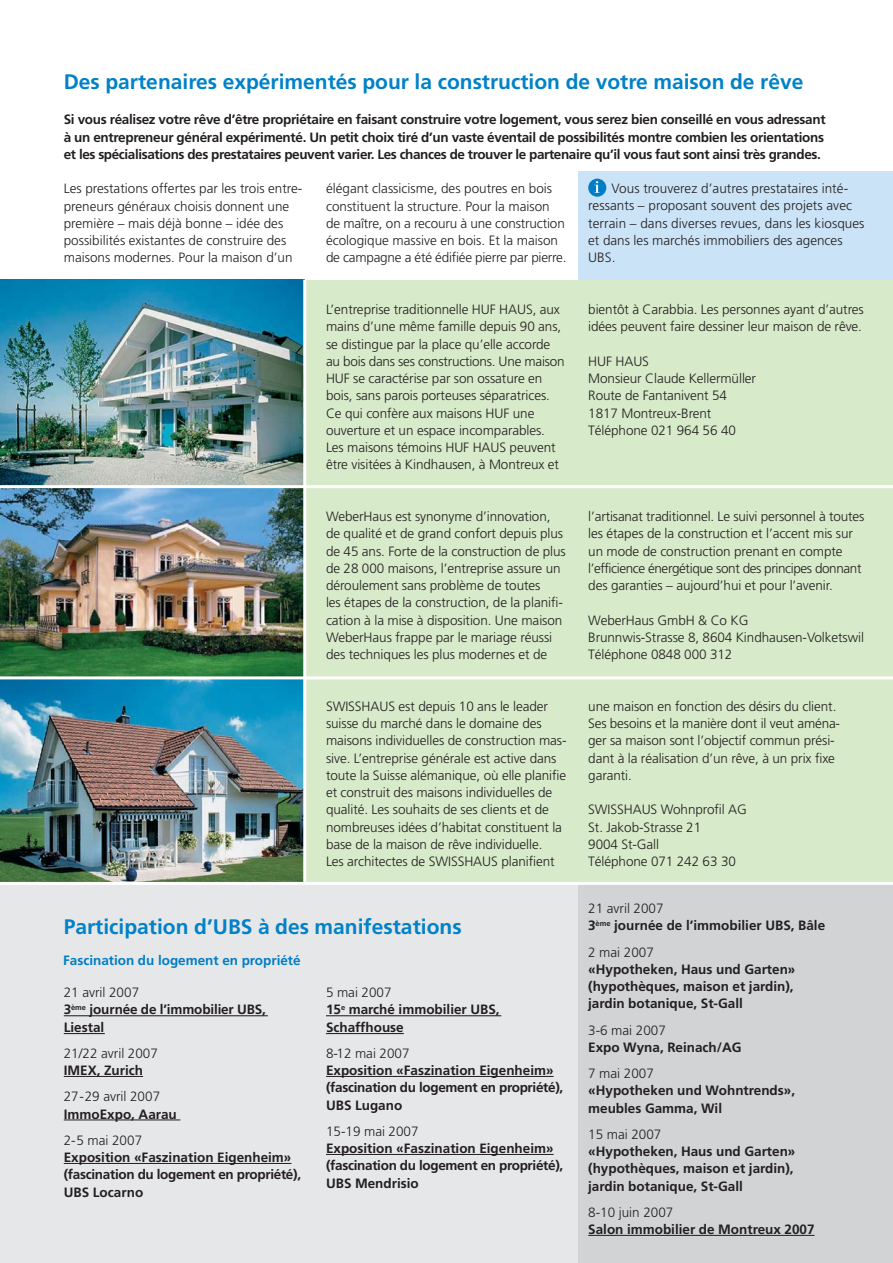
<style>
.page{position:relative;width:893px;height:1263px;background:#fff}
.page>*{position:absolute;margin:0;border:0;box-sizing:border-box;transform-origin:0 0}
.t1{font:700 21px "Frutiger";color:#0081c8}
.t2{font:300 13.5px/17.2px "Frutiger";letter-spacing:-.005em;color:#231f20}
.t3{font:700 13.5px/17.2px "Frutiger";color:#231f20}
.t4{font:700 13.5px "Frutiger";color:#007dc5}
.s1{font-weight:300}
</style>
<div class="page">
<div style="left:578px;top:172px;width:314px;height:108px;background:#cbe3f6"></div>
<div style="left:305px;top:280px;width:587px;height:603px;background:#d7eac9"></div>
<img style="left:0;top:280px;width:303px;height:396px">
<img style="left:0;top:679px;width:303px;height:203px">
<div style="left:588px;top:179px;width:18px;height:18px;background:#007dc5;border-radius:50%"></div>
<svg style="left:594px;top:181px;width:6px;height:12px"></svg>
<hr style="left:0;top:485px;width:892px;height:3px;background:#fff">
<hr style="left:0;top:676px;width:892px;height:3px;background:#fff">
<hr style="left:303px;top:280px;width:3px;height:621px;background:#fff">
<div style="left:0;top:883px;width:892px;height:380px;background:#e6e7e8"></div>
<div style="left:578px;top:883px;width:314px;height:380px;background:#d1d3d4"></div>
<hr style="left:64px;top:1076px;width:79px;height:1px;background:#231f20">
<hr style="left:64px;top:1119px;width:116px;height:1px;background:#231f20">
<hr style="left:64px;top:1163px;width:227px;height:1px;background:#231f20">
<hr style="left:326px;top:1076px;width:228px;height:1px;background:#231f20">
<hr style="left:326px;top:1154px;width:228px;height:1px;background:#231f20">
<hr style="left:588px;top:1235px;width:170px;height:1px;background:#231f20">
<hr style="left:758px;top:1235px;width:56px;height:1px;background:#231f20">
<hr style="left:0;top:882px;width:892px;height:3px;background:#fff">
<hr style="left:326px;top:1015px;width:175px;height:1px;background:#231f20">
<hr style="left:326px;top:1033px;width:78px;height:1px;background:#231f20">
<hr style="left:64px;top:1015px;width:204px;height:1px;background:#231f20">
<hr style="left:64px;top:1033px;width:41px;height:1px;background:#231f20">
<h1 class="t1" style="left:64px;top:74px;width:741px">Des partenaires expérimentés pour la construction de votre maison de rêve</h1>
<p class="t3" style="left:64px;top:112px;width:763px;text-align:justify">Si vous réalisez votre rêve d’être propriétaire en faisant construire votre logement, vous serez bien conseillé en vous adressant à un entrepreneur général expérimenté. Un petit choix tiré d’un vaste éventail de possibilités montre combien les orientations et les spécialisations des prestataires peuvent varier. Les chances de trouver le partenaire qu’il vous faut sont ainsi très grandes.</p>
<p class="t2" style="left:64px;top:181px;width:240px">Les prestations offertes par les trois entre&shy;preneurs généraux choisis donnent une première – mais déjà bonne – idée des possibilités existantes de construire des maisons modernes. Pour la maison d’un</p>
<p class="t2" style="left:326px;top:181px;width:242px">élégant classicisme, des poutres en bois constituent la structure. Pour la maison de maître, on a recouru à une construction écologique massive en bois. Et la maison de campagne a été édifiée pierre par pierre.</p>
<p class="t2" style="left:326px;top:302px;width:240px">L’entreprise traditionnelle HUF HAUS, aux mains d’une même famille depuis 90 ans, se distingue par la place qu’elle accorde au bois dans ses constructions. Une maison HUF se caractérise par son ossature en bois, sans parois porteuses séparatrices.<br>Ce qui confère aux maisons HUF une ouverture et un espace incomparables.<br>Les maisons témoins HUF HAUS peuvent être visitées à Kindhausen, à Montreux et</p>
<p class="t2" style="left:588px;top:302px;width:277px">bientôt à Carabbia. Les personnes ayant d’autres idées peuvent faire dessiner leur maison de rêve.</p>
<p class="t2" style="left:588px;top:181px;width:278px;text-indent:23px">Vous trouverez d’autres prestataires inté&shy;ressants – proposant souvent des projets avec terrain – dans diverses revues, dans les kiosques et dans les marchés immobiliers des agences UBS.</p>
<p class="t2" style="left:588px;top:354px;width:169px">HUF HAUS<br>Monsieur Claude Kellermüller<br>Route de Fantanivent 54<br>1817 Montreux-Brent<br>Téléphone 021 964 56 40</p>
<p class="t2" style="left:326px;top:509px;width:241px">WeberHaus est synonyme d’innovation, de qualité et de grand confort depuis plus de 45 ans. Forte de la construction de plus de 28 000 maisons, l’entreprise assure un déroulement sans problème de toutes<br>les étapes de la construction, de la planifi&shy;cation à la mise à disposition. Une maison WeberHaus frappe par le mariage réussi des techniques les plus modernes et de</p>
<p class="t2" style="left:588px;top:509px;width:278px">l’artisanat traditionnel. Le suivi personnel à toutes les étapes de la construction et l’accent mis sur un mode de construction prenant en compte l’efficience énergétique sont des principes donnant des garanties – aujourd’hui et pour l’avenir.</p>
<p class="t2" style="left:588px;top:612px;width:277px">WeberHaus GmbH &amp; Co KG<br>Brunnwis-Strasse 8, 8604 Kindhausen-Volketswil<br>Téléphone 0848 000 312</p>
<p class="t2" style="left:326px;top:699px;width:242px">SWISSHAUS est depuis 10 ans le leader suisse du marché dans le domaine des maisons individuelles de construction mas&shy;sive. L’entreprise générale est active dans toute la Suisse alémanique, où elle planifie et construit des maisons individuelles de qualité. Les souhaits de ses clients et de nombreuses idées d’habitat constituent la base de la maison de rêve individuelle.<br>Les architectes de SWISSHAUS planifient</p>
<p class="t2" style="left:588px;top:699px;width:253px">une maison en fonction des désirs du client.<br>Ses besoins et la manière dont il veut aména&shy;ger sa maison sont l’objectif commun prési&shy;dant à la réalisation d’un rêve, à un prix fixe garanti.</p>
<p class="t2" style="left:588px;top:802px;width:160px">SWISSHAUS Wohnprofil AG<br>St. Jakob-Strasse 21<br>9004 St-Gall<br>Téléphone 071 242 63 30</p>
<h1 class="t1" style="left:64px;top:918px;width:399px">Participation d’UBS à des manifestations</h1>
<p class="t4" style="left:63px;top:954px;width:239px">Fascination du logement en propriété</p>
<p class="t3" style="left:64px;top:985px;width:204px"><span class="s1">21 avril 2007<br></span>3<sup>ème</sup> journée de l’immobilier UBS,<br>Liestal</p>
<p class="t2" style="left:64px;top:1045px;width:96px">21/22 avril 2007</p>
<p class="t3" style="left:64px;top:1063px;width:81px">IMEX, Zurich</p>
<p class="t2" style="left:64px;top:1089px;width:98px">27-29 avril 2007</p>
<p class="t3" style="left:64px;top:1106px;width:115px">ImmoExpo, Aarau</p>
<p class="t2" style="left:64px;top:1132px;width:80px">2-5 mai 2007</p>
<p class="t3" style="left:64px;top:1150px;width:239px">Exposition «Faszination Eigenheim» (fascination du logement en propriété),<br>UBS Locarno</p>
<p class="t3" style="left:326px;top:985px;width:175px"><span class="s1">5 mai 2007<br></span>15<sup>e</sup> marché immobilier UBS,<br>Schaffhouse</p>
<p class="t2" style="left:326px;top:1045px;width:85px">8-12 mai 2007</p>
<p class="t3" style="left:326px;top:1063px;width:239px">Exposition «Faszination Eigenheim» (fascination du logement en propriété),<br>UBS Lugano</p>
<p class="t2" style="left:326px;top:1123px;width:94px">15-19 mai 2007</p>
<p class="t3" style="left:326px;top:1141px;width:239px">Exposition «Faszination Eigenheim» (fascination du logement en propriété),<br>UBS Mendrisio</p>
<p class="t3" style="left:588px;top:901px;width:238px"><span class="s1">21 avril 2007<br></span>3<sup>ème</sup> journée de l’immobilier UBS, Bâle</p>
<p class="t2" style="left:588px;top:944px;width:67px">2 mai 2007</p>
<p class="t3" style="left:588px;top:961px;width:209px">«Hypotheken, Haus und Garten» (hypothèques, maison et jardin), jardin botanique, St-Gall</p>
<p class="t2" style="left:588px;top:1022px;width:79px">3-6 mai 2007</p>
<p class="t3" style="left:588px;top:1039px;width:155px">Expo Wyna, Reinach/AG</p>
<p class="t2" style="left:588px;top:1066px;width:67px">7 mai 2007</p>
<p class="t3" style="left:588px;top:1083px;width:208px">«Hypotheken und Wohntrends», meubles Gamma, Wil</p>
<p class="t2" style="left:588px;top:1126px;width:75px">15 mai 2007</p>
<p class="t3" style="left:588px;top:1144px;width:209px">«Hypotheken, Haus und Garten» (hypothèques, maison et jardin), jardin botanique, St-Gall</p>
<p class="t2" style="left:588px;top:1204px;width:87px">8-10 juin 2007</p>
<p class="t3" style="left:588px;top:1222px;width:228px">Salon immobilier de Montreux 2007</p>
</div>
